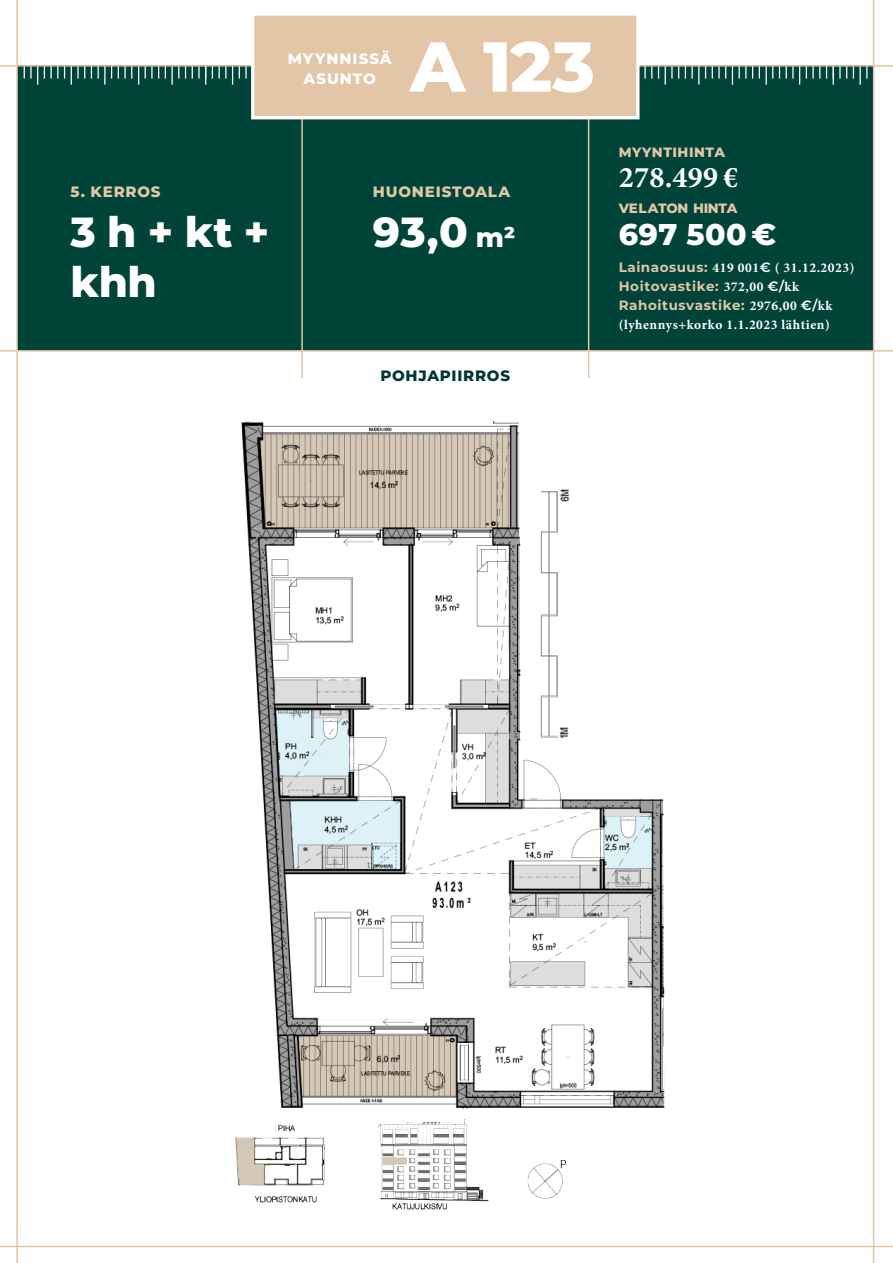
<style>
.page{position:relative;width:893px;height:1263px;background:#fff}
.page>*{position:absolute;margin:0;border:0;box-sizing:border-box;transform-origin:0 0}
.t1{font:800 70.5px "Montserrat";color:#fff}
.t2{font:800 42px "Montserrat";letter-spacing:-.005em;color:#fff}
.t3{font:700 30px "Minion Pro";letter-spacing:.01em;color:#fff}
.t4{font:800 30px "Montserrat";letter-spacing:.01em;color:#fff}
.t5{font:800 15px "Montserrat";letter-spacing:.055em;color:#e3c5a8}
.t6{font:800 15px "Montserrat";letter-spacing:.065em;color:#fff}
.t7{font:800 15px "Montserrat";letter-spacing:.05em;color:#003734}
.t8{font:700 13.5px/19px "Minion Pro";letter-spacing:.04em;color:#fff}
.t9{font:800 13.5px "Montserrat";letter-spacing:-.025em;color:#e3c5a8}
.t10{font:800 13.5px "Montserrat";letter-spacing:.04em;color:#e3c5a8}
.s1{font-size:27px}
.s2{font-family:"Montserrat";color:#e3c5a8}
.s3{font-family:"Montserrat";font-weight:600}
</style>
<div class="page">
<div style="left:17px;top:66px;width:857px;height:285px;background:#004439"></div>
<hr style="left:16px;top:0;width:2px;height:1263px;background:#e3c5a8">
<hr style="left:301px;top:45px;width:2px;height:333px;background:#e3c5a8">
<hr style="left:588px;top:45px;width:1px;height:333px;background:#e3c5a8">
<hr style="left:873px;top:0;width:1px;height:1263px;background:#e3c5a8">
<hr style="left:0;top:65px;width:893px;height:2px;background:#e3c5a8">
<hr style="left:0;top:350px;width:893px;height:2px;background:#e3c5a8">
<hr style="left:0;top:1246px;width:893px;height:1px;background:#e3c5a8">
<svg style="left:24px;top:66px;width:14px;height:19px"></svg>
<svg style="left:44px;top:66px;width:14px;height:13px"></svg>
<svg style="left:64px;top:66px;width:1px;height:13px"></svg>
<svg style="left:71px;top:66px;width:14px;height:19px"></svg>
<svg style="left:91px;top:66px;width:1px;height:13px"></svg>
<svg style="left:98px;top:66px;width:14px;height:19px"></svg>
<svg style="left:118px;top:66px;width:14px;height:13px"></svg>
<svg style="left:145px;top:66px;width:14px;height:13px"></svg>
<svg style="left:165px;top:66px;width:14px;height:19px"></svg>
<svg style="left:185px;top:66px;width:1px;height:13px"></svg>
<svg style="left:192px;top:66px;width:14px;height:19px"></svg>
<svg style="left:212px;top:66px;width:14px;height:13px"></svg>
<svg style="left:232px;top:66px;width:1px;height:19px"></svg>
<svg style="left:239px;top:66px;width:12px;height:13px"></svg>
<svg style="left:138px;top:66px;width:1px;height:19px"></svg>
<svg style="left:644px;top:66px;width:8px;height:13px"></svg>
<svg style="left:658px;top:66px;width:1px;height:13px"></svg>
<svg style="left:665px;top:66px;width:14px;height:19px"></svg>
<svg style="left:685px;top:66px;width:14px;height:19px"></svg>
<svg style="left:705px;top:66px;width:1px;height:13px"></svg>
<svg style="left:712px;top:66px;width:14px;height:13px"></svg>
<svg style="left:732px;top:66px;width:14px;height:19px"></svg>
<svg style="left:752px;top:66px;width:1px;height:13px"></svg>
<svg style="left:759px;top:66px;width:1px;height:13px"></svg>
<svg style="left:779px;top:66px;width:1px;height:13px"></svg>
<svg style="left:786px;top:66px;width:14px;height:19px"></svg>
<svg style="left:806px;top:66px;width:14px;height:13px"></svg>
<svg style="left:826px;top:66px;width:1px;height:13px"></svg>
<svg style="left:833px;top:66px;width:14px;height:19px"></svg>
<svg style="left:853px;top:66px;width:14px;height:19px"></svg>
<svg style="left:766px;top:66px;width:7px;height:19px"></svg>
<div style="left:253px;top:14px;width:385px;height:104px;background:#e3c5a8"></div>
<div style="left:251px;top:12px;width:388px;height:107px;border:3px solid #fff"></div>
<img style="left:235px;top:421px;width:430px;height:789px">
<p class="t6" style="left:288px;top:48px;width:106px">MYYNNISSÄ</p>
<p class="t6" style="left:304px;top:67px;width:74px">ASUNTO</p>
<p class="t1" style="left:410px;top:15px;width:186px">A 123</p>
<p class="t5" style="left:71px;top:180px;width:92px">5. KERROS</p>
<p class="t2" style="left:71px;top:201px;width:200px">3 h + kt +</p>
<p class="t2" style="left:71px;top:252px;width:87px">khh</p>
<p class="t5" style="left:373px;top:180px;width:139px">HUONEISTOALA</p>
<p class="t2" style="left:373px;top:201px;width:144px">93,0 <span class="s1">m2</span></p>
<p class="t7" style="left:380px;top:364px;width:131px">POHJAPIIRROS</p>
<p class="t10" style="left:619px;top:142px;width:108px">MYYNTIHINTA</p>
<p class="t3" style="left:619px;top:156px;width:121px">278.499 €</p>
<p class="t9" style="left:619px;top:198px;width:120px">VELATON HINTA</p>
<p class="t4" style="left:619px;top:213px;width:159px">697 500 €</p>
<p class="t8" style="left:619px;top:258px;width:237px"><span class="s2">Lainaosuus:</span> 419 001<span class="s3">€</span> ( 31.12.2023)<br><span class="s2">Hoitovastike:</span> 372,00 <span class="s3">€/</span>kk<br><span class="s2">Rahoitusvastike:</span> 2976,00 <span class="s3">€/</span>kk (lyhennys+korko 1.1.2023 lähtien)</p>
</div>
